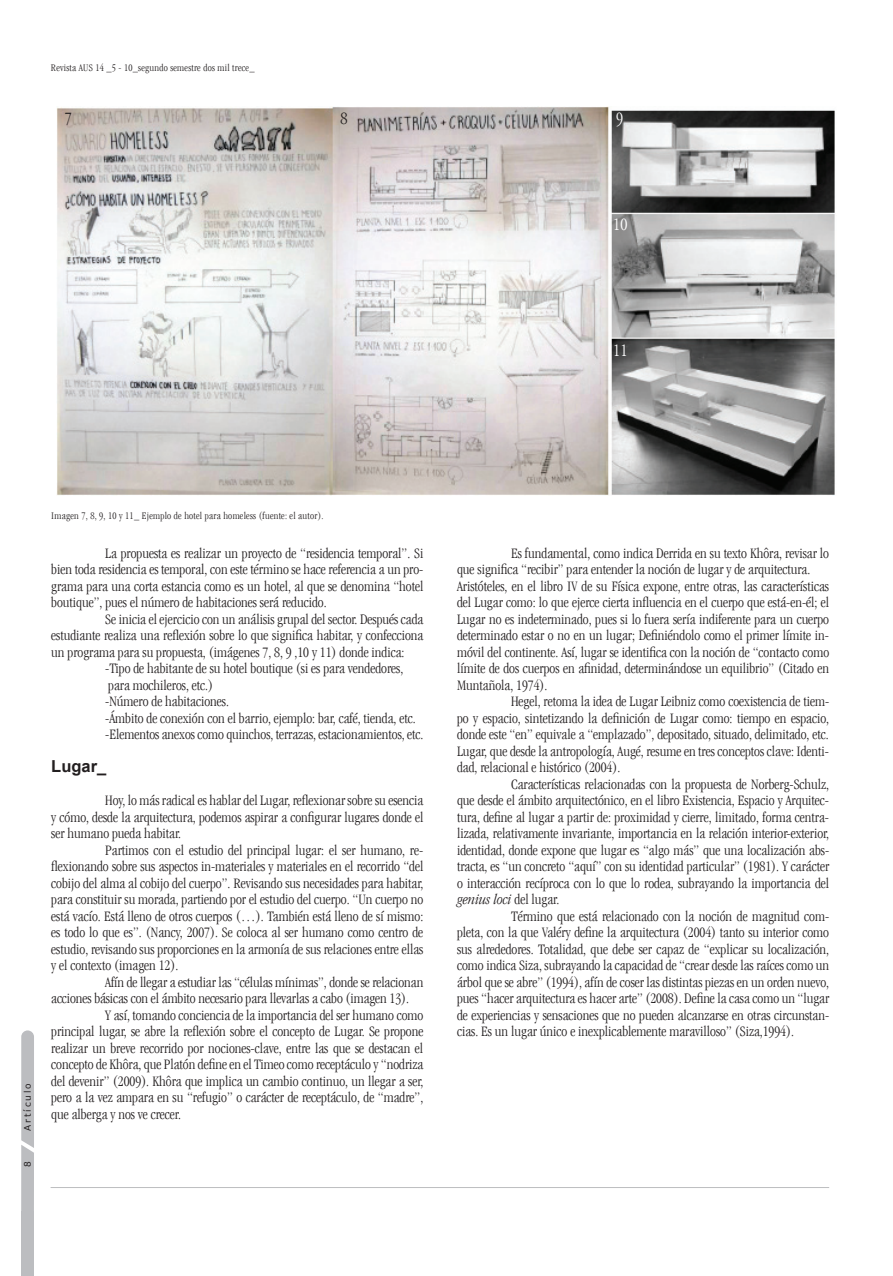
<style>
.page{position:relative;width:893px;height:1276px;background:#fff}
.page>*{position:absolute;margin:0;border:0;box-sizing:border-box;transform-origin:0 0}
.t1{font:300 condensed 18px "Garamond LT";color:#fff}
.t2{font:300 condensed 18px "Garamond LT";color:#231f20}
.t3{font:700 16.5px "Arial";color:#231f20}
.t4{font:300 condensed 15px/16.5px "Garamond LT";color:#231f20;text-align:justify}
.t5{font:300 condensed 10.5px "Garamond LT";letter-spacing:.025em;color:#231f20}
.t6{font:9px "Verdana";letter-spacing:.2em;color:#231f20}
.s1{font-style:italic}
</style>
<div class="page">
<hr style="left:51px;top:1187px;width:778px;height:1px;background:#bcbdc0">
<img style="left:57px;top:106px;width:778px;height:389px">
<svg style="left:21px;top:1030px;width:13px;height:181px;background:#bfc0c3"></svg>
<div style="left:21px;top:1211px;width:13px;height:65px;background:#bcbdc0"></div>
<p class="t5" style="left:51px;top:62px;width:205px">Revista AUS 14 _5 - 10_segundo semestre dos mil trece_</p>
<p class="t2" style="left:65px;top:109px;width:9px">7</p>
<p class="t2" style="left:340px;top:109px;width:9px">8</p>
<p class="t1" style="left:616px;top:109px;width:9px">9</p>
<p class="t1" style="left:613px;top:215px;width:16px">10</p>
<p class="t1" style="left:613px;top:340px;width:16px">11</p>
<p class="t6" style="left:22px;top:1130px;width:48px;rotate:-90deg">Artículo</p>
<p class="t6" style="left:22px;top:1166px;width:7px;rotate:-90deg">8</p>
<p class="t5" style="left:51px;top:510px;width:274px">Imagen 7, 8, 9, 10 y 11_ Ejemplo de hotel para homeless (fuente: el autor).</p>
<p class="t4" style="left:51px;top:544px;width:374px;text-indent:54px">La propuesta es realizar un proyecto de “residencia temporal”. Si bien toda residencia es temporal, con este término se hace referencia a un pro&shy;grama para una corta estancia como es un hotel, al que se denomina “hotel boutique”, pues el número de habitaciones será reducido.</p>
<p class="t4" style="left:51px;top:610px;width:374px;text-indent:54px">Se inicia el ejercicio con un análisis grupal del sector. Después cada estudiante realiza una reflexión sobre lo que significa habitar, y confecciona un programa para su propuesta, (imágenes 7, 8, 9 ,10 y 11) donde indica:</p>
<p class="t4" style="left:105px;top:660px;width:320px;text-align:left">-Tipo de habitante de su hotel boutique (si es para vendedores, para mochileros, etc.)<br>-Número de habitaciones.<br>-Ámbito de conexión con el barrio, ejemplo: bar, café, tienda, etc. -Elementos anexos como quinchos, terrazas, estacionamientos, etc.</p>
<p class="t3" style="left:51px;top:755px;width:57px">Lugar_</p>
<p class="t4" style="left:51px;top:792px;width:374px;text-indent:54px">Hoy, lo más radical es hablar del Lugar, reflexionar sobre su esencia y cómo, desde la arquitectura, podemos aspirar a configurar lugares donde el ser humano pueda habitar.</p>
<p class="t4" style="left:51px;top:841px;width:374px;text-indent:54px">Partimos con el estudio del principal lugar: el ser humano, re&shy;flexionando sobre sus aspectos in-materiales y materiales en el recorrido “del cobijo del alma al cobijo del cuerpo”. Revisando sus necesidades para habitar, para constituir su morada, partiendo por el estudio del cuerpo. “Un cuerpo no está vacío. Está lleno de otros cuerpos (…). También está lleno de sí mismo: es todo lo que es”. (Nancy, 2007). Se coloca al ser humano como centro de estudio, revisando sus proporciones en la armonía de sus relaciones entre ellas y el contexto (imagen 12).</p>
<p class="t4" style="left:105px;top:973px;width:320px">Afín de llegar a estudiar las “células mínimas”, donde se relacionan</p>
<p class="t4" style="left:51px;top:990px;width:359px">acciones básicas con el ámbito necesario para llevarlas a cabo (imagen 13).</p>
<p class="t4" style="left:105px;top:1006px;width:320px">Y así, tomando conciencia de la importancia del ser humano como</p>
<p class="t4" style="left:51px;top:1023px;width:374px">principal lugar, se abre la reflexión sobre el concepto de Lugar. Se propone</p>
<p class="t4" style="left:51px;top:1039px;width:373px">realizar un breve recorrido por nociones-clave, entre las que se destacan el</p>
<p class="t4" style="left:51px;top:1056px;width:374px">concepto de Khôra, que Platón define en el Timeo como receptáculo y “nodriza</p>
<p class="t4" style="left:51px;top:1072px;width:374px">del devenir” (2009). Khôra que implica un cambio continuo, un llegar a ser,</p>
<p class="t4" style="left:51px;top:1089px;width:373px">pero a la vez ampara en su “refugio” o carácter de receptáculo, de “madre”,</p>
<p class="t4" style="left:51px;top:1105px;width:131px">que alberga y nos ve crecer.</p>
<p class="t4" style="left:457px;top:544px;width:374px;text-align:left;text-indent:54px">Es fundamental, como indica Derrida en su texto Khôra, revisar lo que significa “recibir” para entender la noción de lugar y de arquitectura.<br>Aristóteles, en el libro IV de su Física expone, entre otras, las características del Lugar como: lo que ejerce cierta influencia en el cuerpo que está-en-él; el Lugar no es indeterminado, pues si lo fuera sería indiferente para un cuerpo determinado estar o no en un lugar; Definiéndolo como el primer límite in&shy;móvil del continente. Así, lugar se identifica con la noción de “contacto como límite de dos cuerpos en afinidad, determinándose un equilibrio” (Citado en Muntañola, 1974).</p>
<p class="t4" style="left:457px;top:693px;width:374px;text-indent:54px">Hegel, retoma la idea de Lugar Leibniz como coexistencia de tiem&shy;po y espacio, sintetizando la definición de Lugar como: tiempo en espacio, donde este “en” equivale a “emplazado”, depositado, situado, delimitado, etc.<br>Lugar, que desde la antropología, Augé, resume en tres conceptos clave: Identi&shy;dad, relacional e histórico (2004).</p>
<p class="t4" style="left:457px;top:775px;width:374px;text-indent:54px">Características relacionadas con la propuesta de Norberg-Schulz, que desde el ámbito arquitectónico, en el libro Existencia, Espacio y Arquitec&shy;tura, define al lugar a partir de: proximidad y cierre, limitado, forma centra&shy;lizada, relativamente invariante, importancia en la relación interior-exterior, identidad, donde expone que lugar es “algo más” que una localización abs&shy;tracta, es “un concreto “aquí” con su identidad particular” (1981). Y carácter o interacción recíproca con lo que lo rodea, subrayando la importancia del <span class="s1">genius loci</span> del lugar.</p>
<p class="t4" style="left:457px;top:907px;width:374px;text-indent:54px">Término que está relacionado con la noción de magnitud com&shy;pleta, con la que Valéry define la arquitectura (2004) tanto su interior como sus alrededores. Totalidad, que debe ser capaz de “explicar su localización, como indica Siza, subrayando la capacidad de “crear desde las raíces como un árbol que se abre” (1994), afín de coser las distintas piezas en un orden nuevo, pues “hacer arquitectura es hacer arte” (2008). Define la casa como un “lugar de experiencias y sensaciones que no pueden alcanzarse en otras circunstan&shy;cias. Es un lugar único e inexplicablemente maravilloso” (Siza,1994).</p>
</div>
